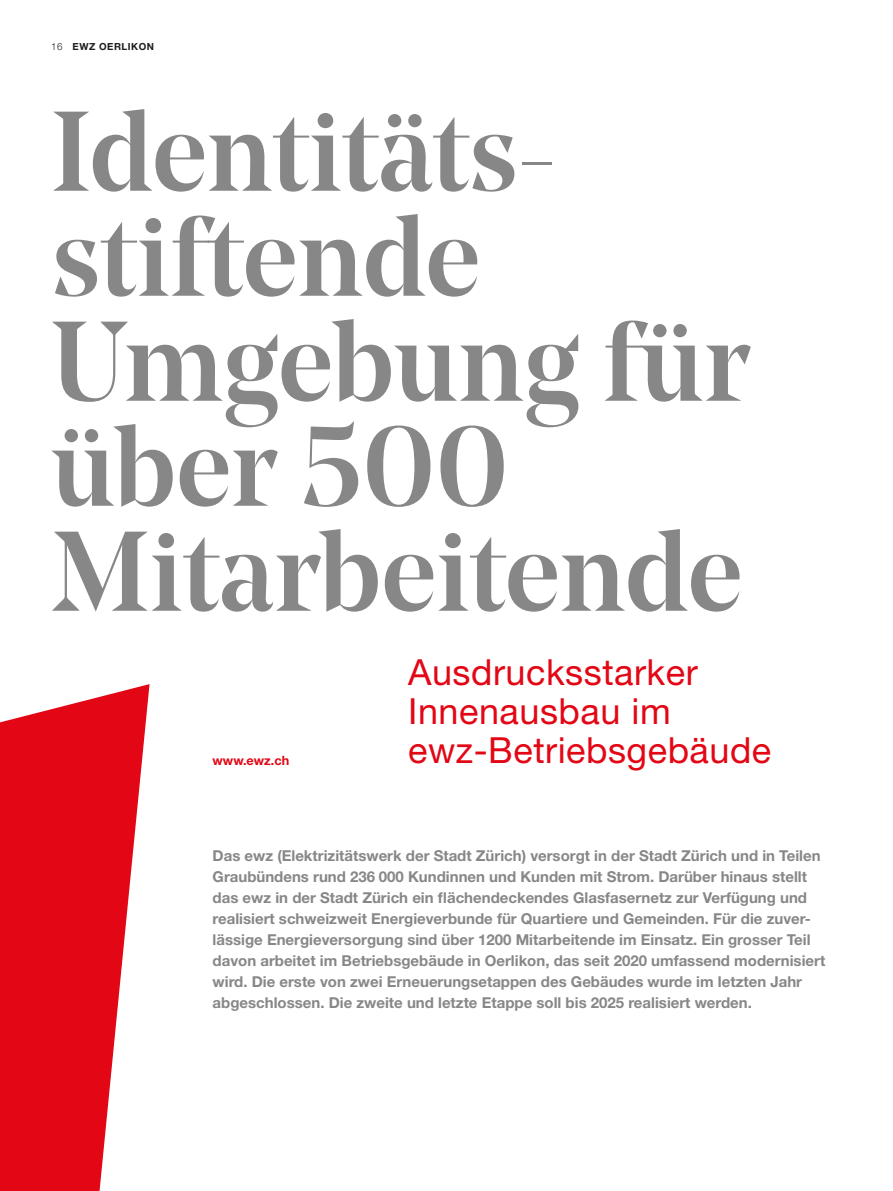
<style>
.page{position:relative;width:893px;height:1191px;background:#fff}
.page>*{position:absolute;margin:0;border:0;box-sizing:border-box;transform-origin:0 0}
.t1{font:500 112.5px/105px "Noe Display";color:#878787}
.t2{font:36px/39px "Helvetica Neue LT Std";letter-spacing:.015em;color:#e30614}
.t3{font:700 15px/21px "Helvetica Neue LT Std";color:#878787}
.t4{font:700 12.75px "Helvetica Neue LT Std";color:#e30614}
.t5{font:700 9.75px "Helvetica Neue LT Std";letter-spacing:.05em;color:#1d1d1b}
.s1{font-weight:300}
</style>
<div class="page">
<svg style="left:0;top:684px;width:150px;height:507px;fill:#e30614"></svg>
<p class="t5" style="left:51px;top:40px;width:104px"><span class="s1">16</span> EWZ OERLIKON</p>
<h1 class="t1" style="left:51px;top:97px;width:700px">Identitäts&shy;stiftende<br>Umgebung für über 500<br>Mitarbeitende</h1>
<p class="t4" style="left:213px;top:752px;width:78px">www.ewz.ch</p>
<h2 class="t2" style="left:408px;top:652px;width:291px">Ausdrucksstarker<br>Innenausbau im</h2>
<h2 class="t2" style="left:408px;top:730px;width:364px">ewz-Betriebsgebäude</h2>
<p class="t3" style="left:213px;top:845px;width:614px">Das ewz (Elektrizitätswerk der Stadt Zürich) versorgt in der Stadt Zürich und in Teilen Graubündens rund 236 000 Kundinnen und Kunden mit Strom. Darüber hinaus stellt das ewz in der Stadt Zürich ein flächendeckendes Glasfasernetz zur Verfügung und realisiert schweizweit Energieverbunde für Quartiere und Gemeinden. Für die zuver&shy;lässige Energieversorgung sind über 1200 Mitarbeitende im Einsatz. Ein grosser Teil davon arbeitet im Betriebsgebäude in Oerlikon, das seit 2020 umfassend modernisiert wird. Die erste von zwei Erneuerungsetappen des Gebäudes wurde im letzten Jahr abgeschlossen. Die zweite und letzte Etappe soll bis 2025 realisiert werden.</p>
</div>
